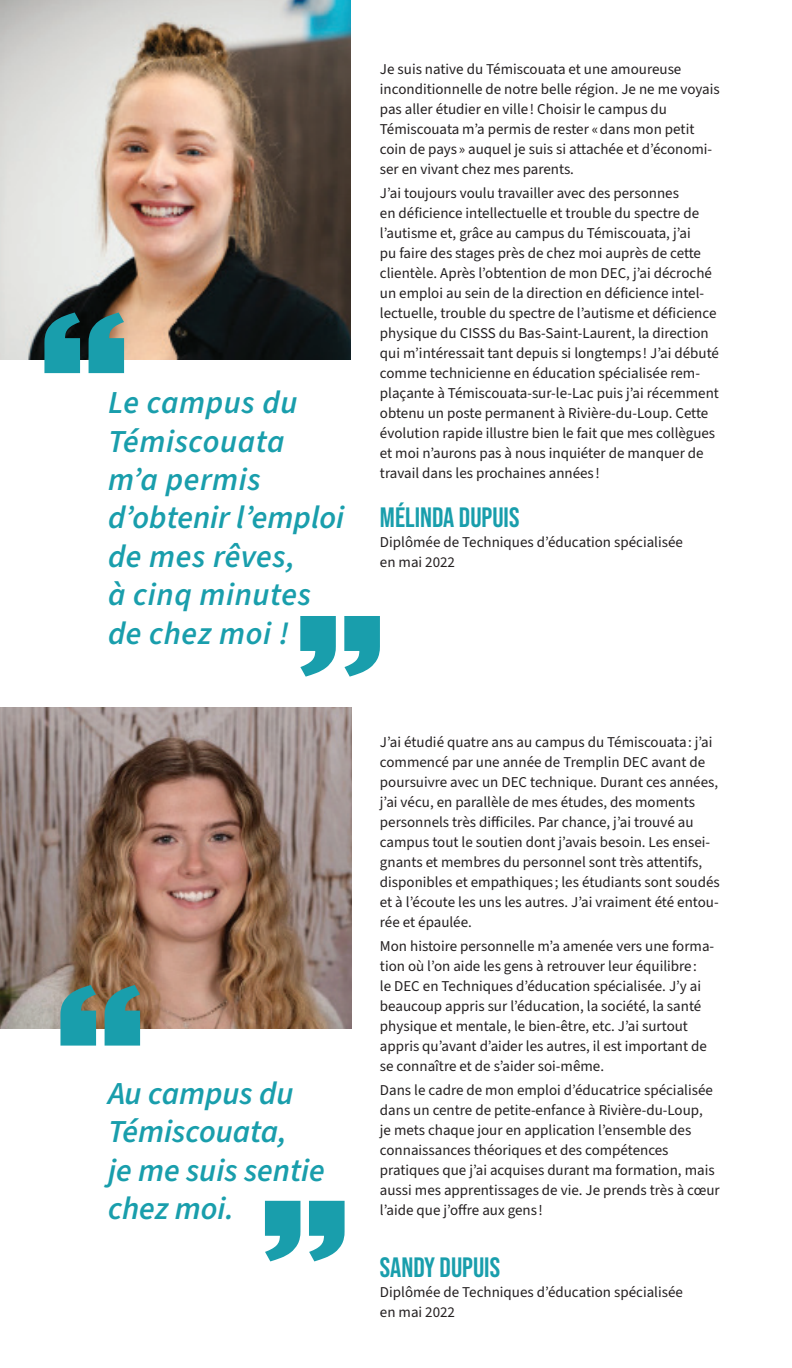
<style>
.page{position:relative;width:792px;height:1368px;background:#fff}
.page>*{position:absolute;margin:0;border:0;box-sizing:border-box;transform-origin:0 0}
.t1{font:italic 600 32px/38.4px "Source Sans 3";letter-spacing:.02em;color:#199eac}
.t2{font:italic 600 32px/38.4px "Source Sans 3";color:#199eac}
.t3{font:700 28px "Bebas Neue Pro";color:#199eac}
.t4{font:15px/20px "Source Sans 3";color:#231f20}
</style>
<div class="page">
<img style="left:0;top:0;width:350px;height:360px">
<img style="left:0;top:707px;width:351px;height:321px">
<svg style="left:265px;top:1201px;width:80px;height:60px"></svg>
<svg style="left:300px;top:616px;width:80px;height:61px"></svg>
<svg style="left:44px;top:312px;width:80px;height:61px;background:#258189"></svg>
<svg style="left:60px;top:985px;width:80px;height:61px;background:#419597"></svg>
<h1 class="t1" style="left:108px;top:383px;width:238px">Le campus du<br>Témiscouata<br>m’a permis d’obtenir l’emploi de mes rêves,<br>à cinq minutes de chez moi !</h1>
<p class="t4" style="left:380px;top:59px;width:341px">Je suis native du Témiscouata et une amoureuse inconditionnelle de notre belle région. Je ne me voyais pas aller étudier en ville ! Choisir le campus du Témiscouata m’a permis de rester « dans mon petit coin de pays » auquel je suis si attachée et d’économi&shy;ser en vivant chez mes parents.</p>
<p class="t4" style="left:380px;top:183px;width:341px">J’ai toujours voulu travailler avec des personnes<br>en déficience intellectuelle et trouble du spectre de l’autisme et, grâce au campus du Témiscouata, j’ai<br>pu faire des stages près de chez moi auprès de cette clientèle. Après l’obtention de mon DEC, j’ai décroché un emploi au sein de la direction en déficience intel&shy;lectuelle, trouble du spectre de l’autisme et déficience physique du CISSS du Bas-Saint-Laurent, la direction qui m’intéressait tant depuis si longtemps ! J’ai débuté comme technicienne en éducation spécialisée rem&shy;plaçante à Témiscouata-sur-le-Lac puis j’ai récemment obtenu un poste permanent à Rivière-du-Loup. Cette évolution rapide illustre bien le fait que mes collègues et moi n’aurons pas à nous inquiéter de manquer de travail dans les prochaines années !</p>
<h2 class="t3" style="left:380px;top:501px;width:141px">MÉLINDA DUPUIS</h2>
<p class="t4" style="left:380px;top:532px;width:305px">Diplômée de Techniques d’éducation spécialisée en mai 2022</p>
<h1 class="t2" style="left:108px;top:1074px;width:218px">Au campus du<br>Témiscouata,<br>je me suis sentie chez moi.</h1>
<p class="t4" style="left:380px;top:732px;width:341px">J’ai étudié quatre ans au campus du Témiscouata : j’ai commencé par une année de Tremplin DEC avant de poursuivre avec un DEC technique. Durant ces années, j’ai vécu, en parallèle de mes études, des moments personnels très difficiles. Par chance, j’ai trouvé au campus tout le soutien dont j’avais besoin. Les ensei&shy;gnants et membres du personnel sont très attentifs, disponibles et empathiques ; les étudiants sont soudés et à l’écoute les uns les autres. J’ai vraiment été entou&shy;rée et épaulée.</p>
<p class="t4" style="left:380px;top:936px;width:336px">Mon histoire personnelle m’a amenée vers une forma&shy;tion où l’on aide les gens à retrouver leur équilibre :<br>le DEC en Techniques d’éducation spécialisée. J’y ai beaucoup appris sur l’éducation, la société, la santé physique et mentale, le bien-être, etc. J’ai surtout appris qu’avant d’aider les autres, il est important de se connaître et de s’aider soi-même.</p>
<p class="t4" style="left:380px;top:1080px;width:341px">Dans le cadre de mon emploi d’éducatrice spécialisée dans un centre de petite-enfance à Rivière-du-Loup,<br>je mets chaque jour en application l’ensemble des connaissances théoriques et des compétences pratiques que j’ai acquises durant ma formation, mais aussi mes apprentissages de vie. Je prends très à cœur l’aide que j’offre aux gens !</p>
<h2 class="t3" style="left:380px;top:1251px;width:122px">SANDY DUPUIS</h2>
<p class="t4" style="left:380px;top:1282px;width:305px">Diplômée de Techniques d’éducation spécialisée en mai 2022</p>
</div>
